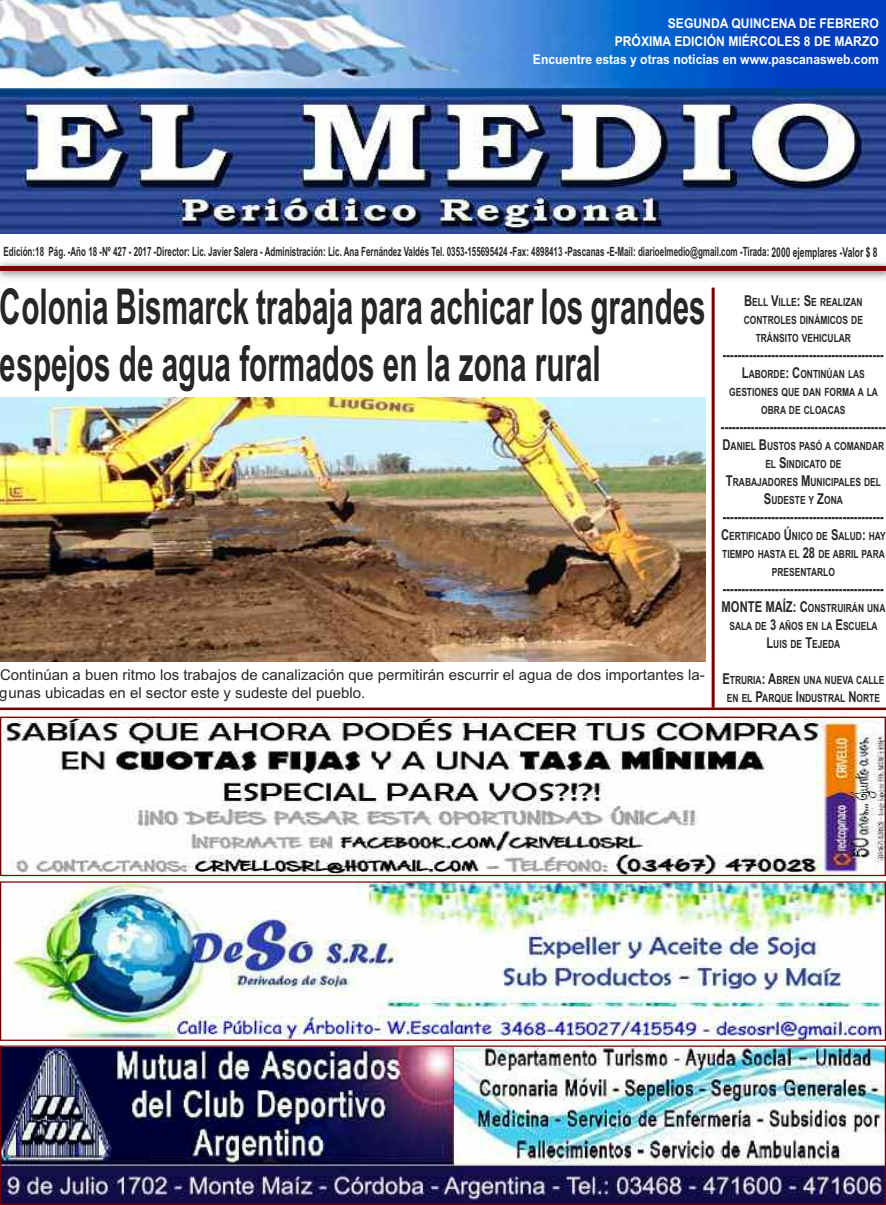
<style>
.page{position:relative;width:886px;height:1205px;background:#fff}
.page>*{position:absolute;margin:0;border:0;box-sizing:border-box;transform-origin:0 0}
.t1{font:700 49.5px/57px "Arial";color:#272627;scale:.6 1}
.t2{font:700 15px "Arial";color:#272627;scale:.75 1}
.t3{font:15px/18px "Arial";color:#272627}
.t4{font:700 13.5px/18px "Arial";color:#fff;text-align:right;scale:.9 1}
.t5{font:700 12.75px "Arial";color:#272627;scale:.63 1}
.t6{font:700 11.25px/18px "Arial";color:#272627;text-align:center;scale:.75 1}
.s1{font-size:13.5px}
.s2{font-size:15px}
</style>
<div class="page">
<img style="left:0;top:0;width:886px;height:234px">
<img style="left:0;top:258px;width:886px;height:21px">
<svg style="left:795px;top:258px;width:26px;height:1px"></svg>
<div style="left:0;top:266px;width:886px;height:5px;background:#7a0000"></div>
<img style="left:2px;top:718px;width:882px;height:156px">
<div style="left:0;top:716px;width:886px;height:160px;border:1px solid #7a0000"></div>
<img style="left:2px;top:1047px;width:882px;height:156px">
<div style="left:0;top:1045px;width:886px;height:160px;border:1px solid #7a0000"></div>
<hr style="left:0;top:707px;width:886px;height:3px;background:#7a0000">
<img style="left:2px;top:883px;width:882px;height:156px">
<div style="left:0;top:881px;width:886px;height:160px;border:1px solid #7a0000"></div>
<hr style="left:711px;top:288px;width:3px;height:420px;background:#7a0000">
<img style="left:0;top:398px;width:706px;height:264px">
<p class="t4" style="left:533px;top:15px;width:386px">SEGUNDA QUINCENA DE FEBRERO<br>PRÓXIMA EDICIÓN MIÉRCOLES 8 DE MARZO<br>ENCUENTRE ESTAS Y OTRAS NOTICIAS EN WWW.PASCANASWEB.COM</p>
<p class="t5" style="left:4px;top:244px;width:1388px">EDICIÓN:18 PÁG. -AÑO 18 -Nº 427 - 2017 -DIRECTOR: LIC. JAVIER SALERA - ADMINISTRACIÓN: LIC. ANA FERNÁNDEZ VALDÉS TEL. 0353-155695424 -FAX: 4898413 -PASCANAS -E-MAIL: DIARIOELMEDIO@GMAIL.COM -TIRADA: <span class="s1">2000 EJEMPLARES -VALOR $ 8</span></p>
<h1 class="t1" style="left:0;top:278px;width:1178px">COLONIA BISMARCK TRABAJA PARA ACHICAR LOS GRANDES<br>ESPEJOS DE AGUA FORMADOS EN LA ZONA RURAL</h1>
<h2 class="t3" style="left:0;top:666px;width:706px">Continúan a buen ritmo los trabajos de canalización que permitirán escurrir el agua de dos importantes la&shy;gunas ubicadas en el sector este y sudeste del pueblo.</h2>
<p class="t6" style="left:744px;top:293px;width:160px"><span class="s2">B</span>ELL <span class="s2">V</span>ILLE<span class="s2">: S</span>E REALIZAN<br>CONTROLES DINÁMICOS DE<br>TRÁNSITO VEHICULAR</p>
<h2 class="t2" style="left:723px;top:346px;width:216px">-------------------------------------------</h2>
<p class="t6" style="left:729px;top:365px;width:200px"><span class="s2">L</span>ABORDE<span class="s2">: C</span>ONTINÚAN LAS<br>GESTIONES QUE DAN FORMA A LA<br>OBRA DE CLOACAS</p>
<h2 class="t2" style="left:721px;top:418px;width:221px">--------------------------------------------</h2>
<p class="t6" style="left:722px;top:437px;width:217px"><span class="s2">D</span>ANIEL <span class="s2">B</span>USTOS PASÓ A COMANDAR<br>EL <span class="s2">S</span>INDICATO DE<br><span class="s2">T</span>RABAJADORES <span class="s2">M</span>UNICIPALES DEL<br><span class="s2">S</span>UDESTE Y <span class="s2">Z</span>ONA</p>
<h2 class="t2" style="left:723px;top:508px;width:216px">-------------------------------------------</h2>
<p class="t6" style="left:721px;top:527px;width:221px"><span class="s2">C</span>ERTIFICADO <span class="s2">Ú</span>NICO DE <span class="s2">S</span>ALUD<span class="s2">:</span> HAY<br>TIEMPO HASTA EL <span class="s2">28</span> DE ABRIL PARA<br>PRESENTARLO</p>
<h2 class="t2" style="left:723px;top:580px;width:216px">-------------------------------------------</h2>
<p class="t6" style="left:721px;top:599px;width:220px"><span class="s2">MONTE MAÍZ: C</span>ONSTRUIRÁN UNA<br>SALA DE <span class="s2">3</span> AÑOS EN LA <span class="s2">E</span>SCUELA<br><span class="s2">L</span>UIS DE <span class="s2">T</span>EJEDA</p>
<p class="t6" style="left:722px;top:671px;width:218px"><span class="s2">E</span>TRURIA<span class="s2">: A</span>BREN UNA NUEVA CALLE<br>EN EL <span class="s2">P</span>ARQUE <span class="s2">I</span>NDUSTRAL <span class="s2">N</span>ORTE</p>
</div>
